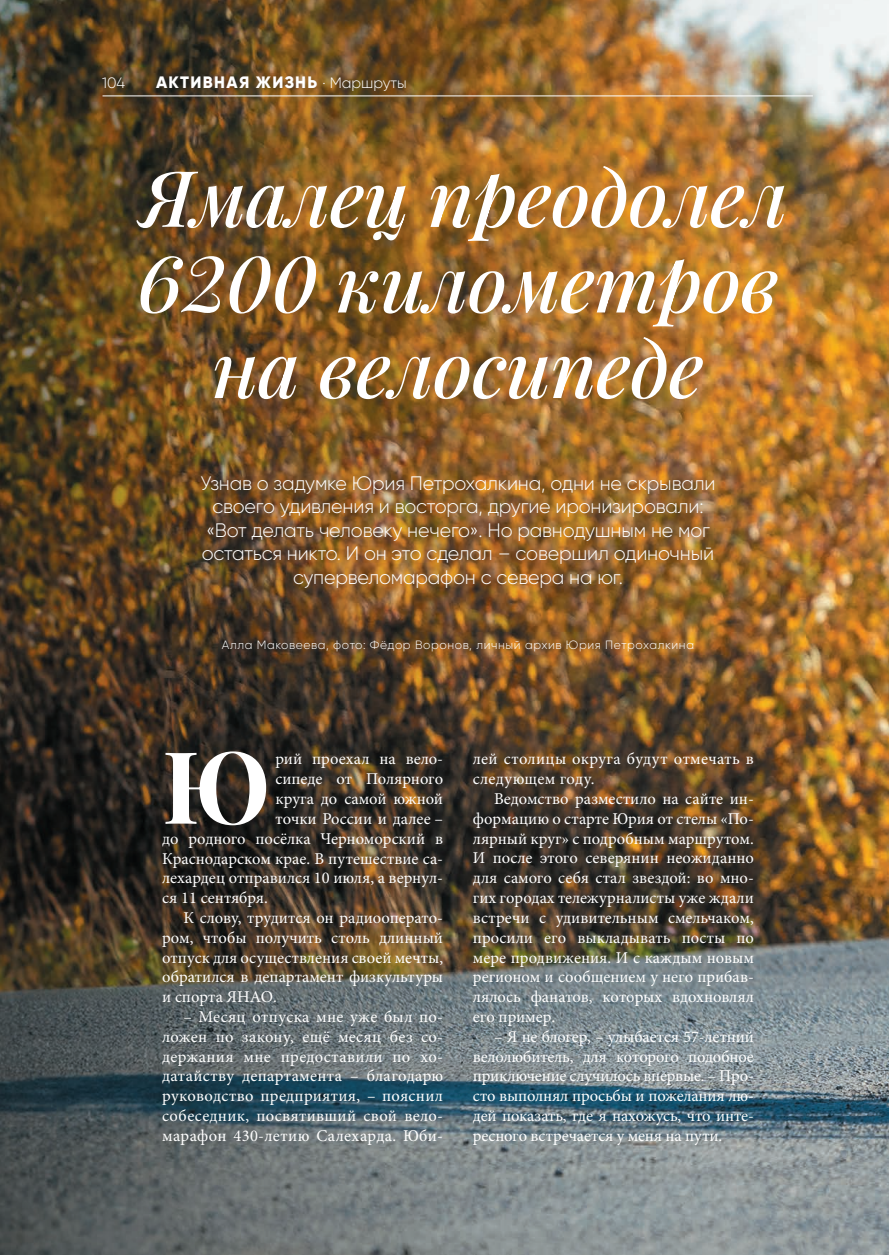
<style>
.page{position:relative;width:889px;height:1255px;background:#fff}
.page>*{position:absolute;margin:0;border:0;box-sizing:border-box;transform-origin:0 0}
.t1{font:700 100.35px "Playfair Display";color:#fff}
.t2{font:italic 500 78px/85.5px "Playfair Display";letter-spacing:-.005em;color:#fff;text-align:center}
.t3{font:300 19.5px/23.4px "Gilroy";letter-spacing:-.01em;color:#fff;text-align:center}
.t4{font:16.5px/19.8px "Minion Pro";color:#fff;text-align:justify}
.t5{font:16.5px/19.8px "Minion Pro";letter-spacing:.02em;color:#fff}
.t6{font:800 16.5px "Gilroy";letter-spacing:.08em;color:#fff}
.t7{font:300 15px "Gilroy";color:#fff}
.t8{font:300 12px "Gilroy";letter-spacing:.05em;color:#fff}
.s1{font-weight:300;font-size:15px}
</style>
<div class="page">
<img style="left:1px;top:0;width:888px;height:1254px">
<hr style="left:102px;top:96px;width:711px;height:1px;background:#fff">
<p class="t7" style="left:102px;top:74px;width:25px">104</p>
<p class="t6" style="left:156px;top:72px;width:252px">АКТИВНАЯ ЖИЗНЬ <sup>.</sup> <span class="s1">Маршруты</span></p>
<h2 class="t2" style="left:137px;top:149px;width:651px">Ямалец преодолел<br>6200 километров на велосипеде</h2>
<p class="t3" style="left:200px;top:471px;width:516px">Узнав о задумке Юрия Петрохалкина, одни не скрывали своего удивления и восторга, другие иронизировали: «Вот делать человеку нечего». Но равнодушным не мог остаться никто. И он это сделал – совершил одиночный супервеломарафон с севера на юг.</p>
<p class="t8" style="left:222px;top:637px;width:473px">Алла Маковеева, фото: Фёдор Воронов, личный архив Юрия Петрохалкина</p>
<h1 class="t1" style="left:162px;top:707px;width:110px">Ю</h1>
<p class="t4" style="left:275px;top:749px;width:169px">рий проехал на вело-</p>
<p class="t4" style="left:275px;top:769px;width:169px">сипеде от Полярного</p>
<p class="t4" style="left:275px;top:789px;width:169px">круга до самой южной</p>
<p class="t4" style="left:275px;top:808px;width:169px">точки России и далее –</p>
<p class="t4" style="left:162px;top:828px;width:282px">до родного посёлка Черноморский в</p>
<p class="t4" style="left:162px;top:848px;width:282px">Краснодарском крае. В путешествие са-</p>
<p class="t4" style="left:162px;top:868px;width:282px">лехардец отправился 10 июля, а вернул-</p>
<p class="t4" style="left:162px;top:888px;width:107px">ся 11 сентября.</p>
<p class="t4" style="left:183px;top:907px;width:261px">К слову, трудится он радиооперато-</p>
<p class="t4" style="left:162px;top:927px;width:282px">ром, чтобы получить столь длинный</p>
<p class="t4" style="left:162px;top:947px;width:282px">отпуск для осуществления своей мечты,</p>
<p class="t4" style="left:162px;top:967px;width:282px">обратился в департамент физкультуры</p>
<p class="t4" style="left:162px;top:987px;width:116px">и спорта ЯНАО.</p>
<p class="t4" style="left:162px;top:1006px;width:282px;text-indent:21px">– Месяц отпуска мне уже был по&shy;ложен по закону, ещё месяц без со&shy;держания мне предоставили по хо&shy;датайству департамента – благодарю руководство предприятия, – пояснил собеседник, посвятивший свой вело&shy;марафон 430-летию Салехарда. Юби-</p>
<p class="t5" style="left:473px;top:749px;width:282px">лей столицы округа будут отмечать в следующем году.</p>
<p class="t4" style="left:473px;top:789px;width:282px;text-indent:21px">Ведомство разместило на сайте ин&shy;формацию о старте Юрия от стелы «По&shy;лярный круг» с подробным маршрутом.<br>И после этого северянин неожиданно для самого себя стал звездой: во мно&shy;гих городах тележурналисты уже ждали встречи с удивительным смельчаком, просили его выкладывать посты по мере продвижения. И с каждым новым регионом и сообщением у него прибав&shy;лялось фанатов, которых вдохновлял его пример.</p>
<p class="t4" style="left:473px;top:1026px;width:282px;text-indent:21px">– Я не блогер, – улыбается 57-летний велолюбитель, для которого подобное приключение случилось впервые. – Про&shy;сто выполнял просьбы и пожелания лю&shy;дей показать, где я нахожусь, что инте&shy;ресного встречается у меня на пути.</p>
</div>
